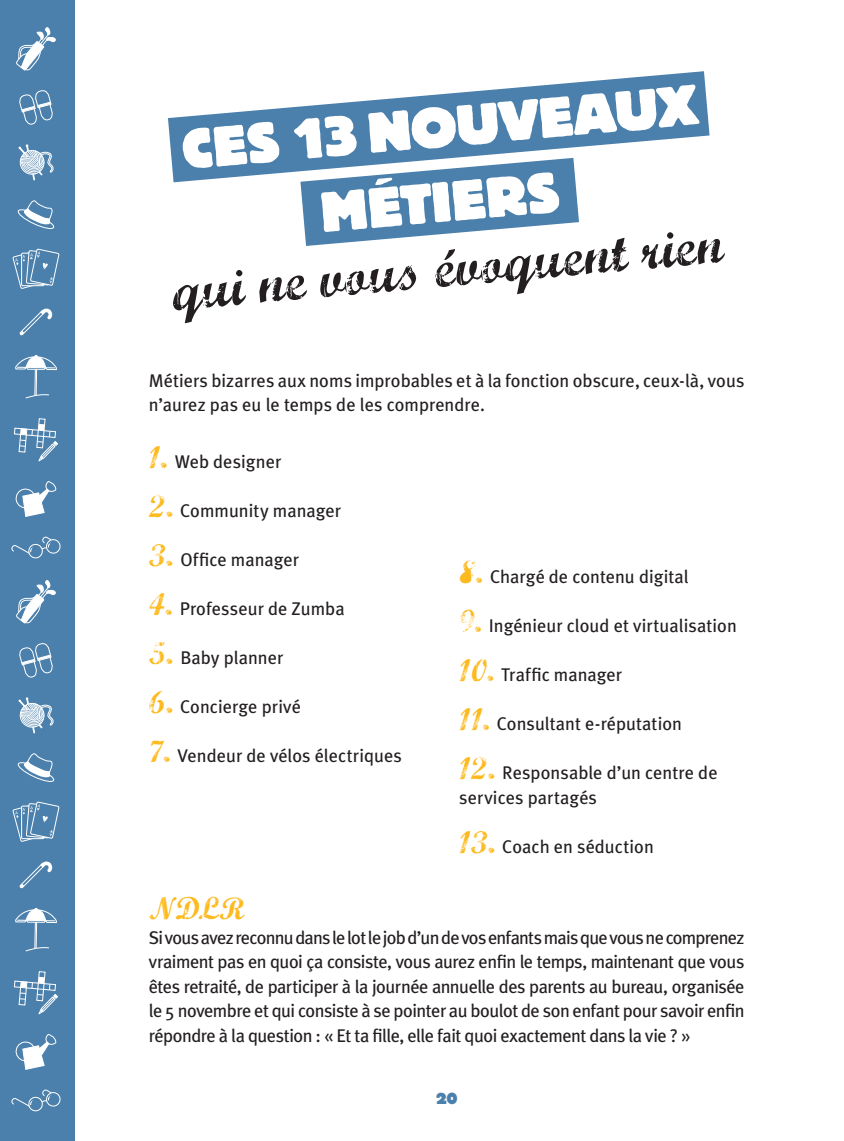
<style>
.page{position:relative;width:844px;height:1141px;background:#fff}
.page>*{position:absolute;margin:0;border:0;box-sizing:border-box;transform-origin:0 0}
.t1{font:56px "Marcelle Script";color:#231f20}
.t2{font:800 56px/74.7px "Block BE";color:#fff;text-align:center}
.t3{font:31.5px "Marcelle Script";color:#fdba1e}
.t4{font:18.38px/24.5px "Meta Plus";color:#231f20}
.t5{font:800 15.75px "Block BE";color:#4b80ac}
.s1{font-family:"Marcelle Script";font-size:31.5px;color:#fdba1e}
</style>
<div class="page">
<div style="left:0;top:0;width:74px;height:1141px;background:#4b80ac"></div>
<svg style="left:168px;top:71px;width:541px;height:111px;fill:#4b80ac"></svg>
<svg style="left:300px;top:158px;width:279px;height:88px"></svg>
<svg style="left:16px;top:27px;width:40px;height:44px"></svg>
<svg style="left:16px;top:580px;width:40px;height:44px"></svg>
<svg style="left:11px;top:536px;width:50px;height:23px"></svg>
<svg style="left:11px;top:1089px;width:50px;height:23px"></svg>
<svg style="left:19px;top:309px;width:33px;height:27px"></svg>
<svg style="left:19px;top:862px;width:33px;height:27px"></svg>
<svg style="left:19px;top:90px;width:34px;height:35px"></svg>
<svg style="left:19px;top:643px;width:34px;height:35px"></svg>
<svg style="left:13px;top:200px;width:47px;height:89px"></svg>
<svg style="left:13px;top:753px;width:47px;height:89px"></svg>
<svg style="left:15px;top:481px;width:41px;height:36px"></svg>
<svg style="left:15px;top:1034px;width:41px;height:36px"></svg>
<svg style="left:18px;top:144px;width:36px;height:37px"></svg>
<svg style="left:18px;top:697px;width:36px;height:37px"></svg>
<svg style="left:14px;top:418px;width:44px;height:44px"></svg>
<svg style="left:14px;top:971px;width:44px;height:44px"></svg>
<svg style="left:15px;top:355px;width:42px;height:44px"></svg>
<svg style="left:15px;top:907px;width:42px;height:45px"></svg>
<h1 class="t2" style="left:179px;top:112px;width:519px;rotate:-5deg">CES 13 NOUVEAUX<br>MÉTIERS</h1>
<h1 class="t1" style="left:168px;top:252px;width:554px;rotate:-5deg">qui ne vous évoquent rien</h1>
<p class="t4" style="left:149px;top:368px;width:597px">Métiers bizarres aux noms improbables et à la fonction obscure, ceux-là, vous n’aurez pas eu le temps de les comprendre.</p>
<p class="t4" style="left:149px;top:450px;width:134px"><span class="s1">1.</span> Web designer</p>
<p class="t4" style="left:149px;top:499px;width:194px"><span class="s1">2.</span> Community manager</p>
<p class="t4" style="left:149px;top:548px;width:152px"><span class="s1">3.</span> Office manager</p>
<p class="t4" style="left:149px;top:597px;width:197px"><span class="s1">4.</span> Professeur de Zumba</p>
<p class="t4" style="left:149px;top:646px;width:136px"><span class="s1">5.</span> Baby planner</p>
<p class="t4" style="left:149px;top:695px;width:153px"><span class="s1">6.</span> Concierge privé</p>
<p class="t4" style="left:149px;top:744px;width:254px"><span class="s1">7.</span> Vendeur de vélos électriques</p>
<p class="t4" style="left:459px;top:565px;width:231px"><span class="s1">8.</span> Chargé de contenu digital</p>
<p class="t4" style="left:459px;top:614px;width:279px"><span class="s1">9.</span> Ingénieur cloud et virtualisation</p>
<p class="t4" style="left:459px;top:663px;width:164px"><span class="s1">10.</span> Traffic manager</p>
<p class="t4" style="left:459px;top:712px;width:224px"><span class="s1">11.</span> Consultant e-réputation</p>
<p class="t4" style="left:459px;top:761px;width:260px"><span class="s1">12.</span> Responsable d’un centre de services partagés</p>
<p class="t4" style="left:459px;top:834px;width:196px"><span class="s1">13.</span> Coach en séduction</p>
<h2 class="t3" style="left:149px;top:886px;width:97px">NDLR</h2>
<p class="t4" style="left:149px;top:925px;width:597px;text-align:justify">Si vous avez reconnu dans le lot le job d’un de vos enfants mais que vous ne comprenez vraiment pas en quoi ça consiste, vous aurez enfin le temps, maintenant que vous êtes retraité, de participer à la journée annuelle des parents au bureau, organisée le 5 novembre et qui consiste à se pointer au boulot de son enfant pour savoir enfin répondre à la question : « Et ta fille, elle fait quoi exactement dans la vie ? »</p>
<p class="t5" style="left:436px;top:1090px;width:22px">20</p>
</div>
